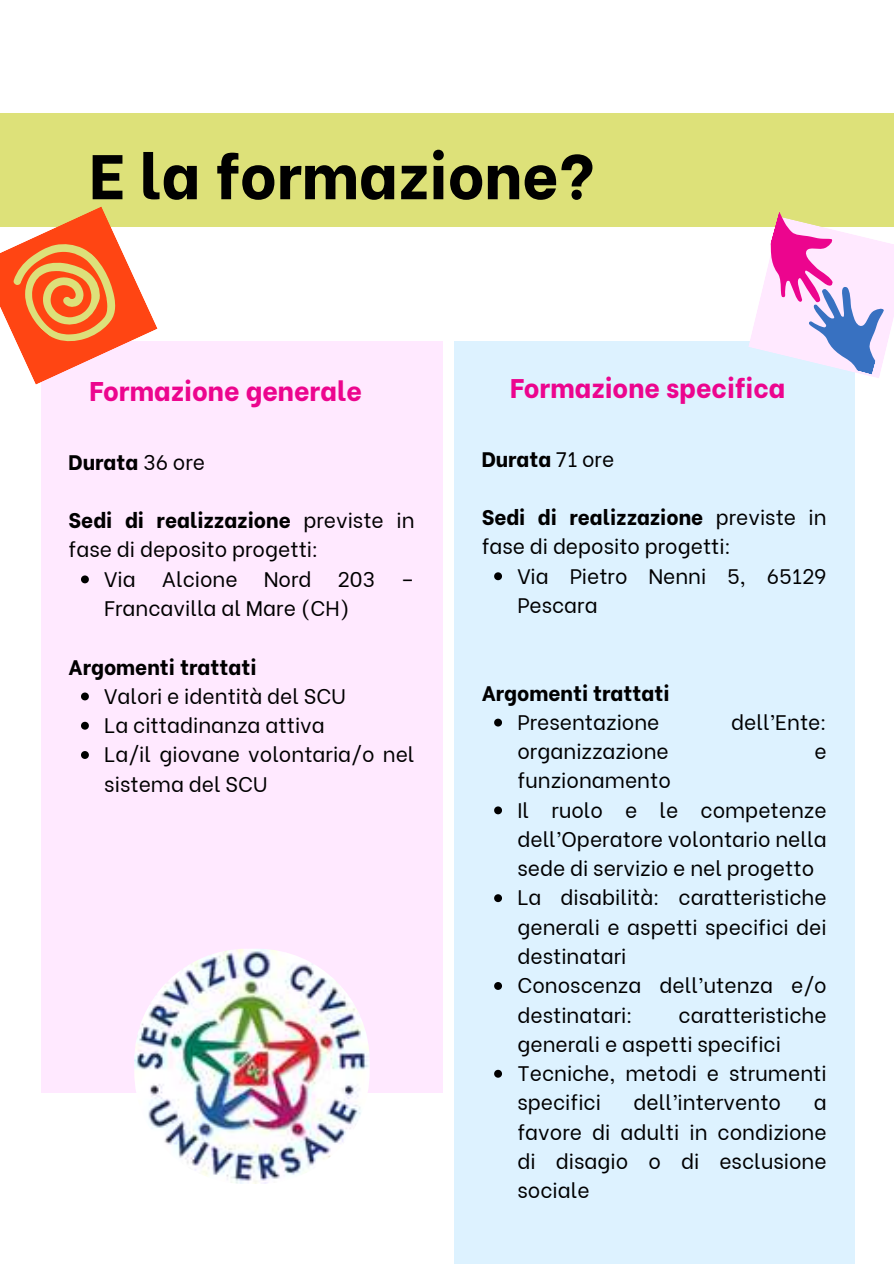
<style>
.page{position:relative;width:894px;height:1264px;background:#fff}
.page>*{position:absolute;margin:0;border:0;box-sizing:border-box;transform-origin:0 0}
.t1{font:800 63px "Be Vietnam";color:#000}
.t2{font:800 27px "Be Vietnam";color:#ec058e}
.t3{font:800 26.85px "Be Vietnam";color:#ec058e}
.t4{font:21px/29.2px "Be Vietnam";color:#000}
.t5{font:800 21px "Be Vietnam";color:#000}
.s1{font-weight:400}
.s2{font-weight:800}
</style>
<div class="page">
<div style="left:41px;top:341px;width:401px;height:751px;background:#ffe9ff"></div>
<svg style="left:81px;top:575px;width:8px;height:8px"></svg>
<svg style="left:81px;top:692px;width:8px;height:8px"></svg>
<svg style="left:81px;top:721px;width:8px;height:8px"></svg>
<svg style="left:81px;top:751px;width:8px;height:8px"></svg>
<div style="left:454px;top:341px;width:400px;height:922px;background:#ddf2ff"></div>
<svg style="left:494px;top:572px;width:8px;height:8px"></svg>
<svg style="left:494px;top:718px;width:8px;height:8px"></svg>
<svg style="left:494px;top:806px;width:8px;height:8px"></svg>
<svg style="left:494px;top:894px;width:8px;height:8px"></svg>
<svg style="left:494px;top:982px;width:8px;height:7px"></svg>
<svg style="left:494px;top:1069px;width:8px;height:8px"></svg>
<div style="left:0;top:113px;width:891px;height:114px;background:#dde179"></div>
<svg style="left:748px;top:212px;width:145px;height:166px"></svg>
<svg style="left:0;top:206px;width:157px;height:178px"></svg>
<img style="left:134px;top:948px;width:235px;height:235px;border-radius:113px">
<h1 class="t1" style="left:89px;top:124px;width:506px">E la formazione?</h1>
<p class="t2" style="left:89px;top:369px;width:274px">Formazione generale</p>
<p class="t3" style="left:510px;top:366px;width:277px">Formazione specifica</p>
<p class="t5" style="left:69px;top:444px;width:138px">Durata <span class="s1">36 ore</span></p>
<p class="t5" style="left:481px;top:441px;width:134px">Durata <span class="s1">71 ore</span></p>
<p class="t4" style="left:69px;top:504px;width:347px"><span class="s2">Sedi di realizzazione</span> previste in fase di deposito progetti:</p>
<p class="t4" style="left:104px;top:562px;width:311px">Via Alcione Nord 203 –<br>Francavilla al Mare (CH)</p>
<p class="t5" style="left:69px;top:649px;width:189px">Argomenti trattati</p>
<p class="t4" style="left:104px;top:679px;width:311px">Valori e identità del SCU<br>La cittadinanza attiva<br>La/il giovane volontaria/o nel sistema del SCU</p>
<p class="t4" style="left:481px;top:500px;width:346px"><span class="s2">Sedi di realizzazione</span> previste in fase di deposito progetti:</p>
<p class="t4" style="left:517px;top:559px;width:311px">Via Pietro Nenni 5, 65129<br>Pescara</p>
<p class="t5" style="left:481px;top:675px;width:189px">Argomenti trattati</p>
<p class="t4" style="left:517px;top:705px;width:143px">Presentazione</p>
<p class="t4" style="left:731px;top:705px;width:97px">dell’Ente:</p>
<p class="t4" style="left:517px;top:734px;width:153px">organizzazione</p>
<p class="t4" style="left:814px;top:734px;width:14px">e</p>
<p class="t4" style="left:517px;top:764px;width:310px">funzionamento<br>Il ruolo e le competenze dell’Operatore volontario nella sede di servizio e nel progetto<br>La disabilità: caratteristiche generali e aspetti specifici dei destinatari<br>Conoscenza dell’utenza e/o destinatari:</p>
<p class="t4" style="left:517px;top:998px;width:310px;text-indent:161px">caratteristiche generali e aspetti specifici<br>Tecniche, metodi e strumenti specifici</p>
<p class="t4" style="left:633px;top:1085px;width:149px">dell’intervento</p>
<p class="t4" style="left:517px;top:1085px;width:310px;text-align:justify;text-indent:296px">a favore di adulti in condizione di disagio o di esclusione sociale</p>
</div>
